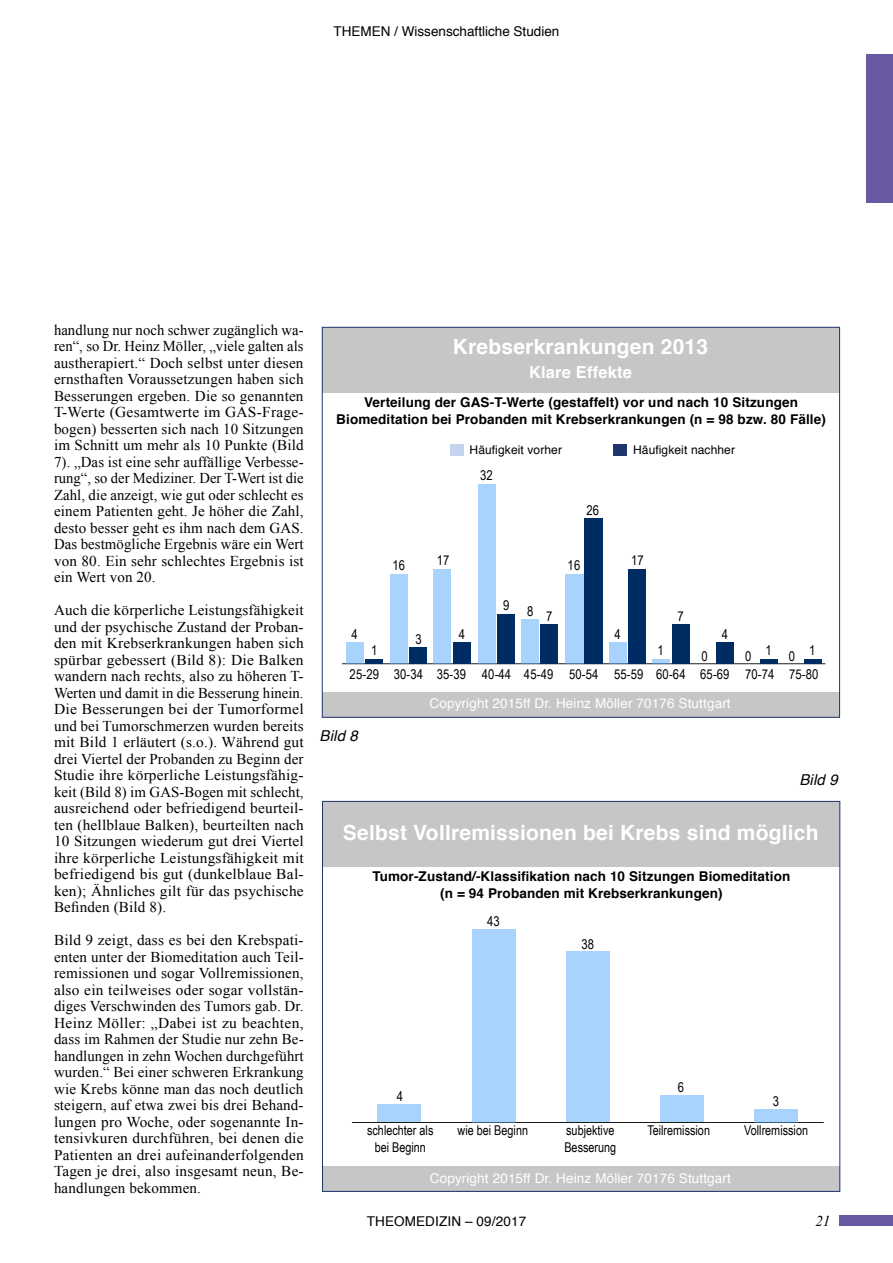
<style>
.page{position:relative;width:893px;height:1263px;background:#fff}
.page>*{position:absolute;margin:0;border:0;box-sizing:border-box;transform-origin:0 0}
.t1{font:700 21px "Helvetica";letter-spacing:.01em;color:#fff}
.t2{font:700 16.5px "Helvetica";letter-spacing:.01em;color:#fff}
.t3{font:15px/16.5px "Times New Roman";letter-spacing:.01em;color:#000;text-align:justify}
.t4{font:italic 15px "Helvetica";letter-spacing:.01em;color:#000}
.t5{font:italic 15px "Times New Roman";color:#000}
.t6{font:700 13.5px/16.5px "Helvetica";letter-spacing:.01em;color:#000;text-align:center}
.t7{font:13.5px/16.5px "Arial Narrow";color:#000;text-align:right}
.t8{font:13.5px "Helvetica";letter-spacing:.01em;color:#fff}
.t9{font:13.5px "Helvetica";color:#000}
.t10{font:12px "Helvetica";letter-spacing:.01em;color:#000}
</style>
<div class="page">
<div style="left:839px;top:1215px;width:54px;height:10px;background:#6859a2"></div>
<div style="left:866px;top:54px;width:27px;height:148px;background:#6859a2"></div>
<div style="left:322px;top:692px;width:518px;height:25px;background:#c6c6c6"></div>
<div style="left:322px;top:327px;width:518px;height:65px;background:#c6c6c6"></div>
<div style="left:450px;top:444px;width:13px;height:12px;background:#c5d3ee"></div>
<div style="left:614px;top:444px;width:13px;height:12px;background:#1f366d"></div>
<hr style="left:343px;top:663px;width:482px;height:1px;background:#000">
<hr style="left:365px;top:659px;width:18px;height:4px;background:#002c64">
<div style="left:409px;top:647px;width:18px;height:16px;background:#002c64"></div>
<div style="left:453px;top:642px;width:17px;height:21px;background:#002c64"></div>
<div style="left:497px;top:613px;width:18px;height:50px;background:#002c64"></div>
<div style="left:541px;top:624px;width:17px;height:39px;background:#002c64"></div>
<div style="left:584px;top:518px;width:18px;height:145px;background:#002c64"></div>
<div style="left:628px;top:568px;width:18px;height:95px;background:#002c64"></div>
<div style="left:672px;top:624px;width:17px;height:39px;background:#002c64"></div>
<div style="left:716px;top:642px;width:18px;height:21px;background:#002c64"></div>
<hr style="left:760px;top:659px;width:17px;height:4px;background:#002c64">
<hr style="left:804px;top:659px;width:17px;height:4px;background:#002c64">
<div style="left:346px;top:642px;width:17px;height:21px;background:#a8d3fc"></div>
<div style="left:390px;top:574px;width:18px;height:89px;background:#a8d3fc"></div>
<div style="left:434px;top:568px;width:17px;height:95px;background:#a8d3fc"></div>
<div style="left:478px;top:484px;width:17px;height:179px;background:#a8d3fc"></div>
<div style="left:521px;top:619px;width:18px;height:44px;background:#a8d3fc"></div>
<div style="left:565px;top:574px;width:18px;height:89px;background:#a8d3fc"></div>
<div style="left:609px;top:642px;width:18px;height:21px;background:#a8d3fc"></div>
<hr style="left:653px;top:659px;width:17px;height:4px;background:#a8d3fc">
<div style="left:322px;top:1166px;width:518px;height:25px;background:#c6c6c6"></div>
<div style="left:322px;top:801px;width:518px;height:65px;background:#c6c6c6"></div>
<hr style="left:353px;top:1122px;width:470px;height:1px;background:#000">
<div style="left:378px;top:1104px;width:43px;height:18px;background:#a8d3fc"></div>
<div style="left:472px;top:929px;width:43px;height:193px;background:#a8d3fc"></div>
<div style="left:566px;top:952px;width:43px;height:170px;background:#a8d3fc"></div>
<div style="left:660px;top:1095px;width:44px;height:27px;background:#a8d3fc"></div>
<div style="left:755px;top:1109px;width:43px;height:13px;background:#a8d3fc"></div>
<p class="t9" style="left:334px;top:20px;width:227px">THEMEN / Wissenschaftliche Studien</p>
<p class="t3" style="left:54px;top:321px;width:251px">handlung nur noch schwer zugänglich wa&shy;ren“, so Dr. Heinz Möller, „viele galten als austherapiert.“ Doch selbst unter diesen ernsthaften Voraussetzungen haben sich Besserungen ergeben. Die so genannten T-Werte (Gesamtwerte im GAS-Frage&shy;bogen) besserten sich nach 10 Sitzungen im Schnitt um mehr als 10 Punkte (Bild 7). „Das ist eine sehr auffällige Verbesse&shy;rung“, so der Mediziner. Der T-Wert ist die Zahl, die anzeigt, wie gut oder schlecht es einem Patienten geht. Je höher die Zahl, desto besser geht es ihm nach dem GAS.<br>Das bestmögliche Ergebnis wäre ein Wert von 80. Ein sehr schlechtes Ergebnis ist ein Wert von 20.</p>
<p class="t3" style="left:54px;top:602px;width:251px">Auch die körperliche Leistungsfähigkeit und der psychische Zustand der Proban&shy;den mit Krebserkrankungen haben sich spürbar gebessert (Bild 8): Die Balken wandern nach rechts, also zu höheren T-Werten und damit in die Besserung hinein.<br>Die Besserungen bei der Tumorformel und bei Tumorschmerzen wurden bereits mit Bild 1 erläutert (s.o.). Während gut drei Viertel der Probanden zu Beginn der Studie ihre körperliche Leistungsfähig&shy;keit (Bild 8) im GAS-Bogen mit schlecht, ausreichend oder befriedigend beurteil&shy;ten (hellblaue Balken), beurteilten nach 10 Sitzungen wiederum gut drei Viertel ihre körperliche Leistungsfähigkeit mit befriedigend bis gut (dunkelblaue Bal&shy;ken); Ähnliches gilt für das psychische Befinden (Bild 8).</p>
<p class="t3" style="left:54px;top:932px;width:251px">Bild 9 zeigt, dass es bei den Krebspati&shy;enten unter der Biomeditation auch Teil&shy;remissionen und sogar Vollremissionen, also ein teilweises oder sogar vollstän&shy;diges Verschwinden des Tumors gab. Dr.<br>Heinz Möller: „Dabei ist zu beachten, dass im Rahmen der Studie nur zehn Be&shy;handlungen in zehn Wochen durchgeführt wurden.“ Bei einer schweren Erkrankung wie Krebs könne man das noch deutlich steigern, auf etwa zwei bis drei Behand&shy;lungen pro Woche, oder sogenannte In&shy;tensivkuren durchführen, bei denen die Patienten an drei aufeinanderfolgenden Tagen je drei, also insgesamt neun, Be&shy;handlungen bekommen.</p>
<h1 class="t1" style="left:453px;top:329px;width:257px">Krebserkrankungen 2013</h1>
<p class="t2" style="left:529px;top:359px;width:104px">Klare Effekte</p>
<p class="t6" style="left:336px;top:394px;width:491px">Verteilung der GAS-T-Werte (gestaffelt) vor und nach 10 Sitzungen<br>Biomeditation bei Probanden mit Krebserkrankungen (n = 98 bzw. 80 Fälle)</p>
<p class="t10" style="left:470px;top:440px;width:94px">Häufigkeit vorher</p>
<p class="t10" style="left:633px;top:440px;width:103px">Häufigkeit nachher</p>
<p class="t7" style="left:392px;top:557px;width:14px">16</p>
<p class="t7" style="left:437px;top:552px;width:14px">17</p>
<p class="t7" style="left:480px;top:467px;width:14px">32</p>
<p class="t7" style="left:503px;top:596px;width:8px">9</p>
<p class="t7" style="left:586px;top:502px;width:14px">26</p>
<p class="t7" style="left:527px;top:605px;width:27px">8 7</p>
<p class="t7" style="left:568px;top:557px;width:14px">16</p>
<p class="t7" style="left:631px;top:552px;width:14px">17</p>
<p class="t7" style="left:678px;top:607px;width:8px">7</p>
<p class="t7" style="left:351px;top:625px;width:8px">4</p>
<p class="t7" style="left:459px;top:625px;width:8px">4</p>
<p class="t7" style="left:615px;top:625px;width:8px">4</p>
<p class="t7" style="left:722px;top:625px;width:8px">4</p>
<p class="t7" style="left:415px;top:630px;width:8px">3</p>
<p class="t7" style="left:371px;top:642px;width:8px">1</p>
<p class="t7" style="left:658px;top:642px;width:8px">1</p>
<p class="t7" style="left:350px;top:638px;width:470px;line-height:24px">1<br>25-29 30-34 35-39 40-44 45-49 50-54 55-59 60-64 65-69 70-74 75-80</p>
<p class="t7" style="left:765px;top:642px;width:8px">1</p>
<p class="t7" style="left:701px;top:647px;width:8px">0</p>
<p class="t7" style="left:745px;top:647px;width:8px">0</p>
<p class="t7" style="left:789px;top:647px;width:8px">0</p>
<p class="t4" style="left:320px;top:724px;width:40px">Bild 8</p>
<p class="t8" style="left:430px;top:693px;width:303px">Copyright 2015ff Dr. Heinz Möller 70176 Stuttgart</p>
<p class="t4" style="left:799px;top:768px;width:40px">Bild 9</p>
<h1 class="t1" style="left:343px;top:816px;width:477px">Selbst Vollremissionen bei Krebs sind möglich</h1>
<p class="t6" style="left:372px;top:868px;width:420px">Tumor-Zustand/-Klassifikation nach 10 Sitzungen Biomeditation (n = 94 Probanden mit Krebserkrankungen)</p>
<p class="t7" style="left:397px;top:1087px;width:8px">4</p>
<p class="t7" style="left:487px;top:913px;width:14px">43</p>
<p class="t7" style="left:581px;top:935px;width:14px">38</p>
<p class="t7" style="left:678px;top:1078px;width:8px">6</p>
<p class="t7" style="left:773px;top:1092px;width:8px">3</p>
<p class="t7" style="left:367px;top:1122px;width:68px;text-align:center">schlechter als bei Beginn</p>
<p class="t7" style="left:457px;top:1122px;width:72px">wie bei Beginn</p>
<p class="t7" style="left:564px;top:1122px;width:53px;text-align:left">subjektive<br>Besserung</p>
<p class="t7" style="left:647px;top:1122px;width:64px">Teilremission</p>
<p class="t7" style="left:744px;top:1122px;width:65px">Vollremission</p>
<p class="t8" style="left:430px;top:1168px;width:303px">Copyright 2015ff Dr. Heinz Möller 70176 Stuttgart</p>
<p class="t9" style="left:367px;top:1210px;width:161px">THEOMEDIZIN – 09/2017</p>
<p class="t5" style="left:815px;top:1210px;width:16px">21</p>
</div>
